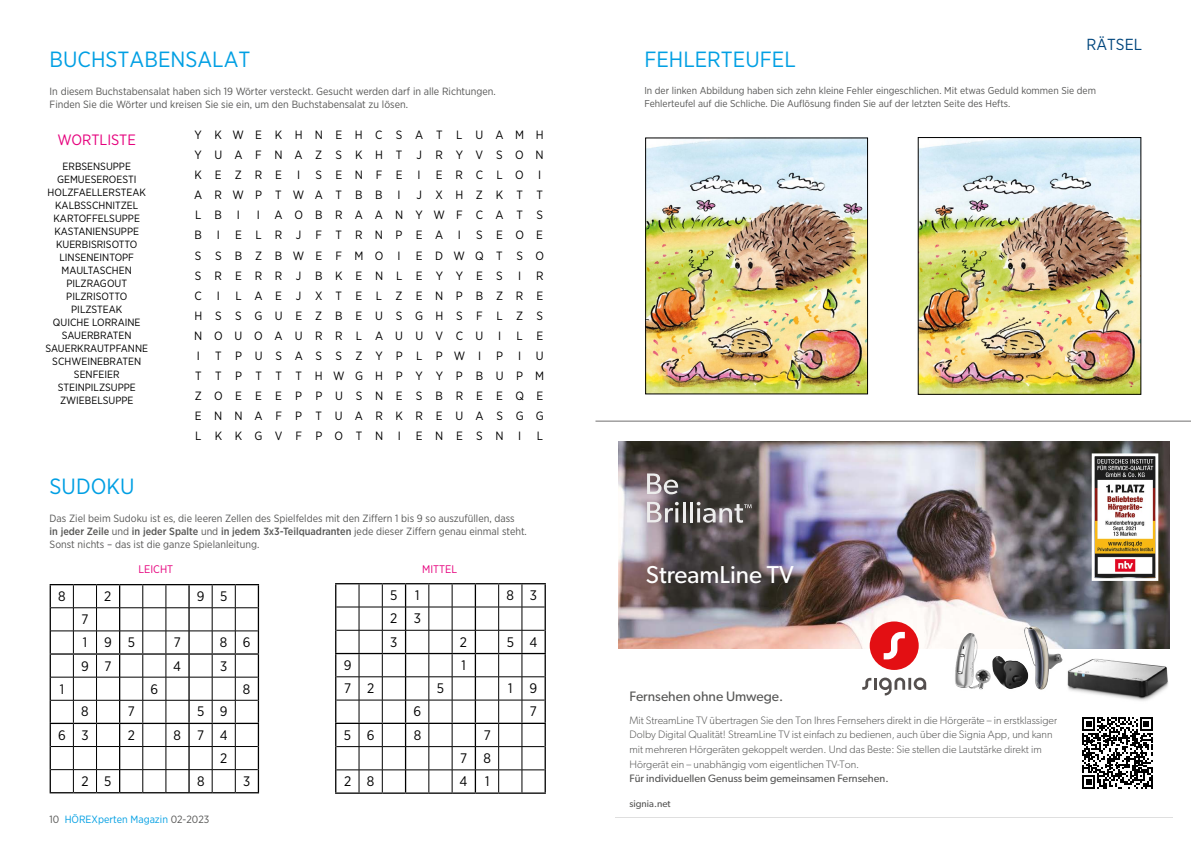
<style>
.page{position:relative;width:1191px;height:842px;background:#fff}
.page>*{position:absolute;margin:0;border:0;box-sizing:border-box;transform-origin:0 0}
.t1{font:24.5px "Gibson";color:#fff}
.t2{font:22px "Gotham Narrow";color:#009fe3}
.t3{font:16px "Gotham Narrow";color:#00467d}
.t4{font:15px "Gotham Narrow";color:#e6007d}
.t5{font:13.8px/23.1px "Gotham Narrow";color:#000}
.t6{font:13.7px/22.9px "Gotham Narrow";letter-spacing:1.18em;color:#000}
.t7{font:13.7px "Gibson";color:#575756}
.t8{font:12px "Gotham Narrow";letter-spacing:1.065em;color:#000}
.t9{font:12px "Gotham Narrow";letter-spacing:1.025em;color:#000}
.t10{font:12px "Gotham Narrow";letter-spacing:1.105em;color:#000}
.t11{font:12px "Gotham Narrow";letter-spacing:1.045em;color:#000}
.t12{font:12px "Gotham Narrow";letter-spacing:1.085em;color:#000}
.t13{font:11px "Gotham Narrow";color:#e6007d}
.t14{font:300 10.8px/14.7px "Gibson";color:#575756}
.t15{font:10.8px "Gibson";color:#575756}
.t16{font:10.5px/13px "Gotham Narrow";color:#575756}
.t17{font:10.5px/13px "Gotham Narrow";color:#000;text-align:center}
.t18{font:10.5px "Gotham Narrow";color:#009fe3}
.t19{font:10px/13px "Gotham Narrow";color:#575756}
.t20{font:9.8px "Gibson";color:#575756}
.s1{font-weight:500}
.s2{color:#575756}
</style>
<div class="page">
<hr style="left:595px;top:421px;width:596px;height:1px;background:#706f6f">
<img style="left:919px;top:139px;width:220px;height:254px">
<div style="left:917px;top:137px;width:224px;height:258px;border:1px solid #000"></div>
<img style="left:647px;top:139px;width:219px;height:253px">
<div style="left:645px;top:137px;width:223px;height:257px;border:1px solid #000"></div>
<img style="left:615px;top:441px;width:557px;height:377px">
<svg style="left:50px;top:584px;width:209px;height:209px"></svg>
<hr style="left:335px;top:792px;width:24px;height:2px;background:#000">
<hr style="left:359px;top:792px;width:23px;height:2px;background:#000">
<hr style="left:382px;top:792px;width:23px;height:2px;background:#000">
<hr style="left:405px;top:792px;width:24px;height:2px;background:#000">
<hr style="left:429px;top:792px;width:23px;height:2px;background:#000">
<hr style="left:452px;top:792px;width:23px;height:2px;background:#000">
<hr style="left:475px;top:792px;width:23px;height:2px;background:#000">
<hr style="left:498px;top:792px;width:24px;height:2px;background:#000">
<hr style="left:522px;top:792px;width:24px;height:2px;background:#000">
<svg style="left:335px;top:583px;width:211px;height:209px"></svg>
<h2 class="t2" style="left:50px;top:46px;width:202px">BUCHSTABENSALAT</h2>
<p class="t16" style="left:50px;top:85px;width:448px">In diesem Buchstabensalat haben sich 19 Wörter versteckt. Gesucht werden darf in alle Richtungen.<br>Finden Sie die Wörter und kreisen Sie sie ein, um den Buchstabensalat zu lösen.</p>
<h3 class="t4" style="left:58px;top:130px;width:80px">WORTLISTE</h3>
<p class="t17" style="left:45px;top:159px;width:104px">ERBSENSUPPE<br>GEMUESEROESTI<br>HOLZFAELLERSTEAK<br>KALBSSCHNITZEL<br>KARTOFFELSUPPE<br>KASTANIENSUPPE<br>KUERBISRISOTTO<br>LINSENEINTOPF<br>MAULTASCHEN<br>PILZRAGOUT<br>PILZRISOTTO<br>PILZSTEAK<br>QUICHE LORRAINE<br>SAUERBRATEN<br>SAUERKRAUTPFANNE<br>SCHWEINEBRATEN<br>SENFEIER<br>STEINPILZSUPPE<br>ZWIEBELSUPPE</p>
<p class="t8" style="left:195px;top:127px;width:350px">YKWEKHNEHCSATLUAMH</p>
<p class="t8" style="left:195px;top:147px;width:351px">YUAFNAZSKHT JRYVSON</p>
<p class="t8" style="left:194px;top:168px;width:89px">KEZRE</p>
<p class="t8" style="left:297px;top:168px;width:5px">I</p>
<p class="t8" style="left:315px;top:168px;width:88px">SENFE</p>
<p class="t8" style="left:417px;top:168px;width:5px">I</p>
<p class="t8" style="left:436px;top:168px;width:107px">ERCLOI</p>
<p class="t9" style="left:194px;top:188px;width:208px">ARWPTWATBB I</p>
<p class="t12" style="left:416px;top:188px;width:128px">JXHZKTT</p>
<p class="t8" style="left:195px;top:208px;width:46px">LBI</p>
<p class="t9" style="left:257px;top:208px;width:287px">I AOBRAANYWFCATS</p>
<p class="t8" style="left:194px;top:228px;width:27px">B I</p>
<p class="t10" style="left:235px;top:228px;width:227px">ELRJFTRNPEAI</p>
<p class="t8" style="left:476px;top:228px;width:68px">SEOE</p>
<p class="t8" style="left:195px;top:248px;width:207px">SSBZBWEFMO I</p>
<p class="t11" style="left:416px;top:248px;width:130px">EDWQTSO</p>
<p class="t8" style="left:195px;top:268px;width:309px">SRERRJBKENLEYYES</p>
<p class="t8" style="left:518px;top:268px;width:27px">I R</p>
<p class="t8" style="left:195px;top:288px;width:27px">C I</p>
<p class="t8" style="left:235px;top:288px;width:309px">LAEJXTELZENPBZRE</p>
<p class="t8" style="left:194px;top:308px;width:350px">HSSGUEZBEUSGHSFLZS</p>
<p class="t9" style="left:194px;top:328px;width:308px">NOUOAURRLAUUVCU I</p>
<p class="t8" style="left:516px;top:328px;width:28px">L E</p>
<p class="t8" style="left:197px;top:348px;width:5px">I</p>
<p class="t8" style="left:215px;top:348px;width:267px">TPUSASSZYPLPWI</p>
<p class="t8" style="left:496px;top:348px;width:8px">P</p>
<p class="t8" style="left:518px;top:348px;width:27px">I U</p>
<p class="t8" style="left:195px;top:368px;width:351px">TTPTTTHWGHPYYPBUPM</p>
<p class="t8" style="left:195px;top:388px;width:350px">ZOEEEPPUSNESBREEQE</p>
<p class="t8" style="left:195px;top:409px;width:350px">ENNAFPTUARKREUASGG</p>
<p class="t8" style="left:195px;top:429px;width:207px">LKKGVFPOTN I</p>
<p class="t8" style="left:416px;top:429px;width:107px">ENESN I</p>
<p class="t8" style="left:536px;top:429px;width:8px">L</p>
<h2 class="t2" style="left:50px;top:472px;width:86px">SUDOKU</h2>
<p class="t16" style="left:50px;top:512px;width:479px">Das Ziel beim Sudoku ist es, die leeren Zellen des Spielfeldes mit den Ziffern 1 bis 9 so auszufüllen, dass<br><span class="s1">in jeder Zeile</span> und <span class="s1">in jeder Spalte</span> und <span class="s1">in jedem 3x3-Teilquadranten</span> jede dieser Ziffern genau einmal steht.<br>Sonst nichts – das ist die ganze Spielanleitung.</p>
<p class="t13" style="left:138px;top:562px;width:36px">LEICHT</p>
<p class="t13" style="left:422px;top:562px;width:36px">MITTEL</p>
<h3 class="t6" style="left:58px;top:585px;width:9px">8</h3>
<h3 class="t6" style="left:104px;top:585px;width:9px">2</h3>
<h3 class="t6" style="left:197px;top:585px;width:32px">9 5</h3>
<h3 class="t6" style="left:81px;top:608px;width:55px">7<br>195</h3>
<h3 class="t6" style="left:174px;top:630px;width:9px">7</h3>
<h3 class="t6" style="left:220px;top:630px;width:32px">8 6</h3>
<h3 class="t6" style="left:81px;top:654px;width:32px">9 7</h3>
<h3 class="t6" style="left:173px;top:654px;width:9px">4</h3>
<h3 class="t6" style="left:220px;top:654px;width:9px">3</h3>
<h3 class="t6" style="left:60px;top:677px;width:6px">1</h3>
<h3 class="t6" style="left:150px;top:677px;width:9px">6</h3>
<h3 class="t6" style="left:243px;top:677px;width:9px">8</h3>
<h3 class="t6" style="left:81px;top:700px;width:9px">8</h3>
<h3 class="t6" style="left:128px;top:700px;width:9px">7</h3>
<h3 class="t6" style="left:197px;top:700px;width:32px">5 9</h3>
<h3 class="t6" style="left:58px;top:723px;width:32px">6 3</h3>
<h3 class="t6" style="left:128px;top:723px;width:9px">2</h3>
<h3 class="t6" style="left:173px;top:723px;width:56px;text-align:right">874<br>2</h3>
<h3 class="t6" style="left:81px;top:769px;width:32px">2 5</h3>
<h3 class="t6" style="left:197px;top:769px;width:9px">8</h3>
<h3 class="t6" style="left:243px;top:769px;width:9px">3</h3>
<p class="t18" style="left:49px;top:812px;width:161px"><span class="s2">10</span> HÖREXperten Magazin <span class="s2">02-2023</span></p>
<h3 class="t5" style="left:390px;top:584px;width:9px">5</h3>
<h3 class="t5" style="left:415px;top:584px;width:6px">1</h3>
<h3 class="t5" style="left:506px;top:584px;width:32px">8 3</h3>
<h3 class="t5" style="left:390px;top:607px;width:32px">2 3<br>3</h3>
<h3 class="t5" style="left:460px;top:630px;width:9px">2</h3>
<h3 class="t5" style="left:506px;top:630px;width:32px">5 4</h3>
<h3 class="t5" style="left:344px;top:653px;width:9px">9</h3>
<h3 class="t5" style="left:461px;top:653px;width:6px">1</h3>
<h3 class="t5" style="left:344px;top:677px;width:32px">7 2</h3>
<h3 class="t5" style="left:437px;top:677px;width:9px">5</h3>
<h3 class="t5" style="left:508px;top:677px;width:31px">1 9</h3>
<h3 class="t5" style="left:413px;top:700px;width:9px">6</h3>
<h3 class="t5" style="left:530px;top:700px;width:9px">7</h3>
<h3 class="t5" style="left:344px;top:723px;width:32px">5 6</h3>
<h3 class="t5" style="left:414px;top:723px;width:9px">8</h3>
<h3 class="t5" style="left:460px;top:723px;width:32px;text-align:right">7<br>7 8</h3>
<h3 class="t5" style="left:344px;top:769px;width:32px">2 8</h3>
<h3 class="t5" style="left:459px;top:769px;width:9px">4</h3>
<h3 class="t5" style="left:485px;top:769px;width:6px">1</h3>
<h3 class="t3" style="left:1086px;top:34px;width:57px">RÄTSEL</h3>
<h2 class="t2" style="left:644px;top:45px;width:153px">FEHLERTEUFEL</h2>
<p class="t19" style="left:644px;top:84px;width:453px">In der linken Abbildung haben sich zehn kleine Fehler eingeschlichen. Mit etwas Geduld kommen Sie dem<br>Fehlerteufel auf die Schliche. Die Auflösung finden Sie auf der letzten Seite des Hefts.</p>
<h1 class="t1" style="left:646px;top:560px;width:149px">StreamLine TV</h1>
<h3 class="t7" style="left:629px;top:688px;width:155px">Fernsehen ohne Umwege.</h3>
<p class="t14" style="left:629px;top:712px;width:429px">Mit StreamLine TV übertragen Sie den Ton Ihres Fernsehers direkt in die Hörgeräte – in erstklassiger Dolby Digital Qualität! StreamLine TV ist einfach zu bedienen, auch über die Signia App, und kann mit mehreren Hörgeräten gekoppelt werden. Und das Beste: Sie stellen die Lautstärke direkt im Hörgerät ein – unabhängig vom eigentlichen TV-Ton.</p>
<p class="t15" style="left:629px;top:772px;width:261px">Für individuellen Genuss beim gemeinsamen Fernsehen.</p>
<p class="t20" style="left:629px;top:797px;width:43px">signia.net</p>
</div>
